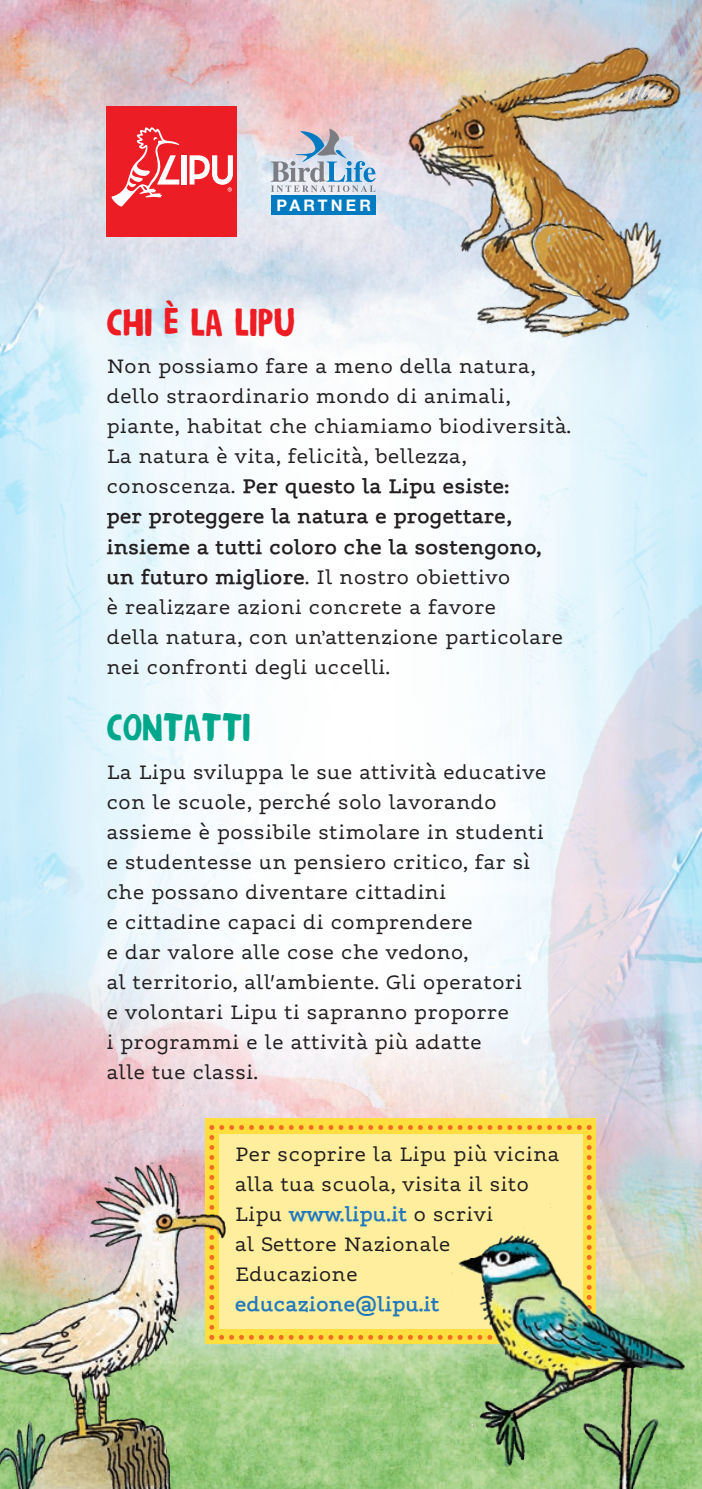
<style>
.page{position:relative;width:702px;height:1489px;background:#fff}
.page>*{position:absolute;margin:0;border:0;box-sizing:border-box;transform-origin:0 0}
.t1{font:30px "K.Wiehle Caps";color:#ee1d23}
.t2{font:30px "K.Wiehle Caps";color:#00a78a}
.t3{font:25px/30px "leggimi 05";color:#231f20}
.t4{font:700 25px "leggimi 05";color:#231f20}
.t5{font:700 25px "leggimi 05";color:#2278be}
.t6{font:700 16px "Helvetica Neue";letter-spacing:.195em;color:#fff}
.s1{font-weight:400}
.s2{font-weight:700}
.s3{font-weight:700;color:#2278be}
</style>
<div class="page">
<img style="left:0;top:0;width:286px;height:548px">
<img style="left:286px;top:0;width:416px;height:1004px">
<img style="left:0;top:1004px;width:702px;height:484px">
<svg style="left:271px;top:129px;width:94px;height:63px"></svg>
<div style="left:271px;top:195px;width:105px;height:19px;background:#007bc1"></div>
<div style="left:107px;top:106px;width:130px;height:131px;background:#ec1d25"></div>
<svg style="left:111px;top:127px;width:69px;height:80px"></svg>
<div style="left:182px;top:155px;width:5px;height:29px;background:#fff"></div>
<svg style="left:189px;top:155px;width:44px;height:37px"></svg>
<div style="left:205px;top:1118px;width:390px;height:225px;background:#ffde3d"></div>
<svg style="left:209px;top:1125px;width:382px;height:214px"></svg>
<div style="left:219px;top:1133px;width:363px;height:195px;background:#ffee9d"></div>
<img style="left:365px;top:0;width:337px;height:373px">
<img style="left:0;top:1161px;width:226px;height:327px">
<img style="left:452px;top:1202px;width:232px;height:286px">
<p class="t6" style="left:276px;top:199px;width:96px">PARTNER</p>
<p class="t1" style="left:106px;top:307px;width:190px">CHI È LA LIPU</p>
<p class="t3" style="left:106px;top:350px;width:431px">Non possiamo fare a meno della natura,</p>
<p class="t3" style="left:106px;top:380px;width:405px">dello straordinario mondo di animali,</p>
<p class="t3" style="left:106px;top:410px;width:466px">piante, habitat che chiamiamo biodiversità.</p>
<p class="t3" style="left:106px;top:440px;width:362px">La natura è vita, felicità, bellezza,</p>
<p class="t4" style="left:106px;top:477px;width:404px"><span class="s1">conoscenza.</span> Per questo la Lipu esiste:</p>
<p class="t4" style="left:106px;top:507px;width:407px">per proteggere la natura e progettare,</p>
<p class="t4" style="left:106px;top:537px;width:436px">insieme a tutti coloro che la sostengono,</p>
<p class="t3" style="left:106px;top:560px;width:406px"><span class="s2">un futuro migliore</span>. Il nostro obiettivo</p>
<p class="t3" style="left:106px;top:590px;width:391px">è realizzare azioni concrete a favore</p>
<p class="t3" style="left:106px;top:620px;width:458px">della natura, con un’attenzione particolare</p>
<p class="t3" style="left:106px;top:650px;width:285px">nei confronti degli uccelli.</p>
<p class="t2" style="left:106px;top:712px;width:146px">CONTATTI</p>
<p class="t3" style="left:106px;top:755px;width:442px">La Lipu sviluppa le sue attività educative</p>
<p class="t3" style="left:106px;top:785px;width:392px">con le scuole, perché solo lavorando</p>
<p class="t3" style="left:106px;top:815px;width:439px">assieme è possibile stimolare in studenti</p>
<p class="t3" style="left:106px;top:845px;width:425px">e studentesse un pensiero critico, far sì</p>
<p class="t3" style="left:106px;top:875px;width:341px">che possano diventare cittadini</p>
<p class="t3" style="left:106px;top:905px;width:368px">e cittadine capaci di comprendere</p>
<p class="t3" style="left:106px;top:935px;width:363px">e dar valore alle cose che vedono,</p>
<p class="t3" style="left:106px;top:965px;width:417px">al territorio, all'ambiente. Gli operatori</p>
<p class="t3" style="left:106px;top:995px;width:404px">e volontari Lipu ti sapranno proporre</p>
<p class="t3" style="left:106px;top:1025px;width:377px">i programmi e le attività più adatte</p>
<p class="t3" style="left:106px;top:1055px;width:153px">alle tue classi.</p>
<p class="t3" style="left:235px;top:1137px;width:326px">Per scoprire la Lipu più vicina alla tua scuola, visita il sito<br>Lipu <span class="s3">www.lipu.it</span> o scrivi</p>
<p class="t3" style="left:235px;top:1227px;width:217px">al Settore Nazionale<br>Educazione</p>
<p class="t5" style="left:235px;top:1294px;width:206px">educazione@lipu.it</p>
</div>
